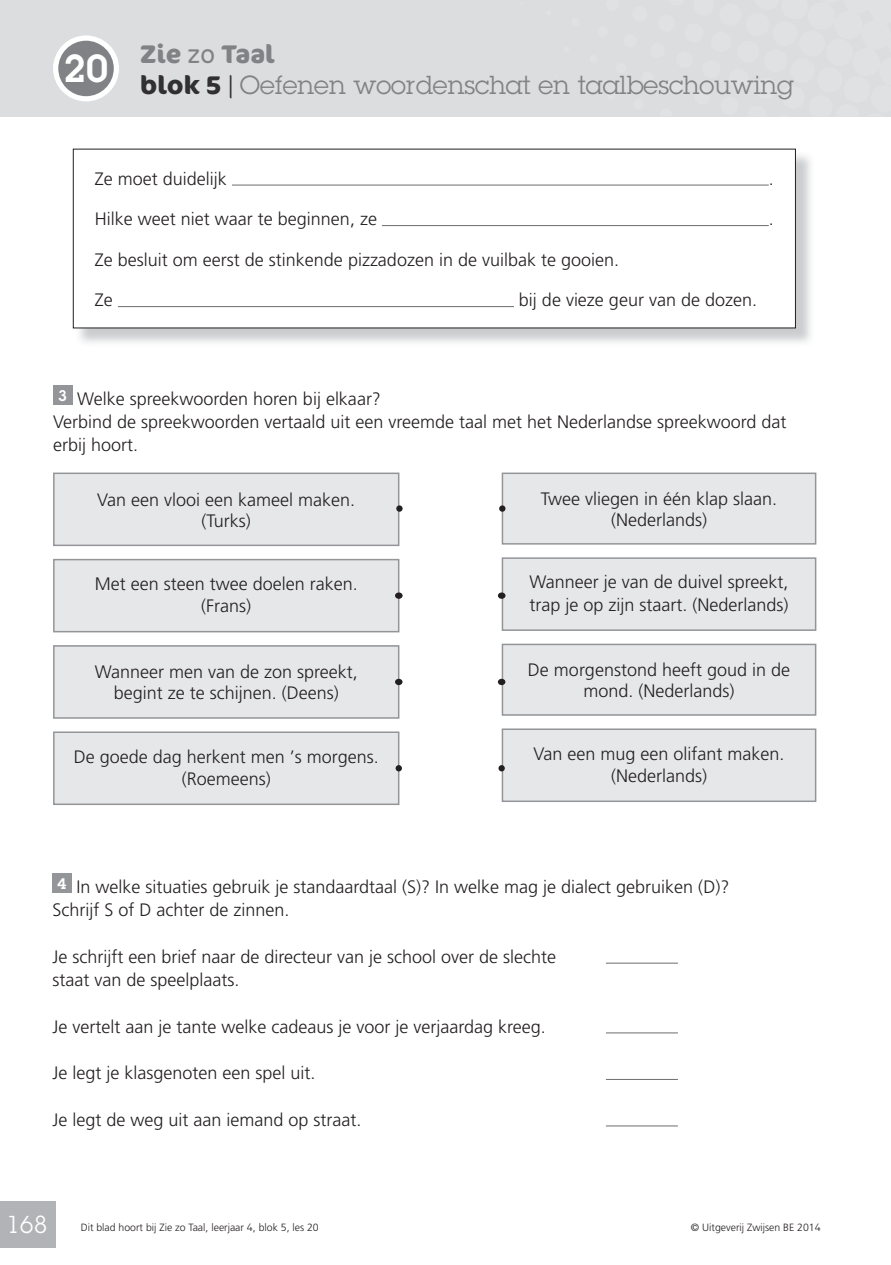
<style>
.page{position:relative;width:891px;height:1265px;background:#fff}
.page>*{position:absolute;margin:0;border:0;box-sizing:border-box;transform-origin:0 0}
.t1{font:600 37.95px "Lubalin Graph Std";color:#fff}
.t2{font:25.5px "Lubalin Graph Std";color:#808285}
.t3{font:700 25.5px "Cocon";color:#808285}
.t4{font:24px "Lubalin Graph Std";color:#fff}
.t5{font:300 18px/23.2px "Zwijsen Frutiger";color:#231f20;text-align:center}
.t6{font:300 10.5px "Zwijsen Frutiger";color:#231f20}
.s1{font-weight:300}
.s2{font-family:"Cocon";font-weight:700;color:#312f30}
</style>
<div class="page">
<div style="left:0;top:0;width:891px;height:116px;background:#dcdddf"></div>
<div style="left:0;top:1201px;width:55px;height:46px;background:#b2b3b7"></div>
<div style="left:56px;top:38px;width:60px;height:61px;background:#808285;border-radius:50%"></div>
<div style="left:53px;top:35px;width:66px;height:66px;border:5px solid #fff;border-radius:50%"></div>
<div style="left:53px;top:385px;width:19px;height:19px;background:#939598"></div>
<div style="left:54px;top:473px;width:345px;height:72px;background:#e6e7e9"></div>
<div style="left:53px;top:472px;width:346px;height:74px;border:2px solid #939598"></div>
<svg style="left:396px;top:505px;width:7px;height:7px"></svg>
<div style="left:54px;top:559px;width:345px;height:72px;background:#e6e7e9"></div>
<div style="left:53px;top:559px;width:346px;height:73px;border:2px solid #939598"></div>
<div style="left:395px;top:592px;width:8px;height:7px;background:#231f20;border-radius:50%"></div>
<div style="left:54px;top:646px;width:345px;height:72px;background:#e6e7e9"></div>
<div style="left:53px;top:645px;width:346px;height:73px;border:2px solid #939598"></div>
<div style="left:395px;top:678px;width:7px;height:7px;background:#231f20;border-radius:50%"></div>
<div style="left:54px;top:732px;width:345px;height:72px;background:#e6e7e9"></div>
<div style="left:53px;top:731px;width:346px;height:74px;border:2px solid #939598"></div>
<svg style="left:396px;top:765px;width:6px;height:6px"></svg>
<div style="left:502px;top:473px;width:314px;height:71px;background:#e6e7e9"></div>
<div style="left:502px;top:472px;width:314px;height:72px;border:2px solid #939598"></div>
<div style="left:502px;top:558px;width:314px;height:72px;background:#e6e7e9"></div>
<div style="left:502px;top:557px;width:314px;height:74px;border:2px solid #939598"></div>
<div style="left:502px;top:644px;width:314px;height:71px;background:#e6e7e9"></div>
<div style="left:502px;top:643px;width:314px;height:72px;border:2px solid #939598"></div>
<div style="left:502px;top:729px;width:314px;height:72px;background:#e6e7e9"></div>
<div style="left:502px;top:728px;width:314px;height:74px;border:2px solid #939598"></div>
<div style="left:499px;top:505px;width:6px;height:7px;background:#231f20;border-radius:50%"></div>
<div style="left:498px;top:592px;width:7px;height:7px;background:#231f20;border-radius:50%"></div>
<div style="left:498px;top:678px;width:7px;height:7px;background:#231f20;border-radius:50%"></div>
<div style="left:498px;top:765px;width:7px;height:6px;background:#231f20;border-radius:50%"></div>
<hr style="left:606px;top:962px;width:72px;height:1px;background:#6c6d70">
<hr style="left:606px;top:1032px;width:72px;height:1px;background:#6c6d70">
<hr style="left:606px;top:1079px;width:72px;height:1px;background:#6c6d70">
<hr style="left:606px;top:1125px;width:72px;height:1px;background:#6c6d70">
<div style="left:52px;top:874px;width:19px;height:19px;background:#939598"></div>
<hr style="left:232px;top:185px;width:537px;height:1px;background:#6c6d70">
<hr style="left:382px;top:225px;width:387px;height:1px;background:#6c6d70">
<hr style="left:118px;top:306px;width:396px;height:1px;background:#6c6d70">
<h1 class="t1" style="left:64px;top:43px;width:46px">20</h1>
<h2 class="t3" style="left:140px;top:38px;width:136px">Zie <span class="s1">zo</span> Taal</h2>
<h2 class="t2" style="left:140px;top:69px;width:655px"><span class="s2">blok 5 |</span> Oefenen woordenschat en taalbeschouwing</h2>
<p class="t5" style="left:95px;top:167px;width:134px">Ze moet duidelijk</p>
<p class="t5" style="left:769px;top:167px;width:7px">.</p>
<p class="t5" style="left:95px;top:207px;width:284px">Hilke weet niet waar te beginnen, ze</p>
<p class="t5" style="left:769px;top:207px;width:7px">.</p>
<p class="t5" style="left:95px;top:248px;width:526px">Ze besluit om eerst de stinkende pizzadozen in de vuilbak te gooien.</p>
<p class="t5" style="left:95px;top:288px;width:19px">Ze</p>
<p class="t5" style="left:519px;top:288px;width:240px">bij de vieze geur van de dozen.</p>
<p class="t5" style="left:53px;top:387px;width:735px;text-align:left"><sup>3</sup> Welke spreekwoorden horen bij elkaar?<br>Verbind de spreekwoorden vertaald uit een vreemde taal met het Nederlandse spreekwoord dat erbij hoort.</p>
<p class="t5" style="left:97px;top:489px;width:260px;line-height:21px">Van een vlooi een kameel maken. (Turks)</p>
<p class="t5" style="left:541px;top:488px;width:238px;line-height:21px">Twee vliegen in één klap slaan. (Nederlands)</p>
<p class="t5" style="left:95px;top:572px;width:265px;line-height:22.5px">Met een steen twee doelen raken. (Frans)</p>
<p class="t5" style="left:529px;top:571px;width:261px;line-height:22.5px;text-align:left">Wanneer je van de duivel spreekt, trap je op zijn staart. (Nederlands)</p>
<p class="t5" style="left:95px;top:661px;width:265px;line-height:21px">Wanneer men van de zon spreekt, begint ze te schijnen. (Deens)</p>
<p class="t5" style="left:528px;top:659px;width:264px;line-height:21px">De morgenstond heeft goud in de mond. (Nederlands)</p>
<p class="t5" style="left:74px;top:745px;width:307px;line-height:22.5px">De goede dag herkent men ’s morgens. (Roemeens)</p>
<p class="t5" style="left:533px;top:742px;width:253px;line-height:22.5px">Van een mug een olifant maken. (Nederlands)</p>
<p class="t5" style="left:52px;top:875px;width:678px;text-align:left"><sup>4</sup> In welke situaties gebruik je standaardtaal (S)? In welke mag je dialect gebruiken (D)?<br>Schrijf S of D achter de zinnen.</p>
<p class="t5" style="left:52px;top:945px;width:505px;text-align:left">Je schrijft een brief naar de directeur van je school over de slechte staat van de speelplaats.</p>
<p class="t5" style="left:52px;top:1014px;width:495px">Je vertelt aan je tante welke cadeaus je voor je verjaardag kreeg.</p>
<p class="t5" style="left:52px;top:1061px;width:265px">Je legt je klasgenoten een spel uit.</p>
<p class="t5" style="left:52px;top:1107px;width:311px">Je legt de weg uit aan iemand op straat.</p>
<h3 class="t4" style="left:6px;top:1209px;width:43px">168</h3>
<p class="t6" style="left:81px;top:1221px;width:240px">Dit blad hoort bij Zie zo Taal, leerjaar 4, blok 5, les 20</p>
<p class="t6" style="left:691px;top:1221px;width:131px">© Uitgeverij Zwijsen BE 2014</p>
</div>
